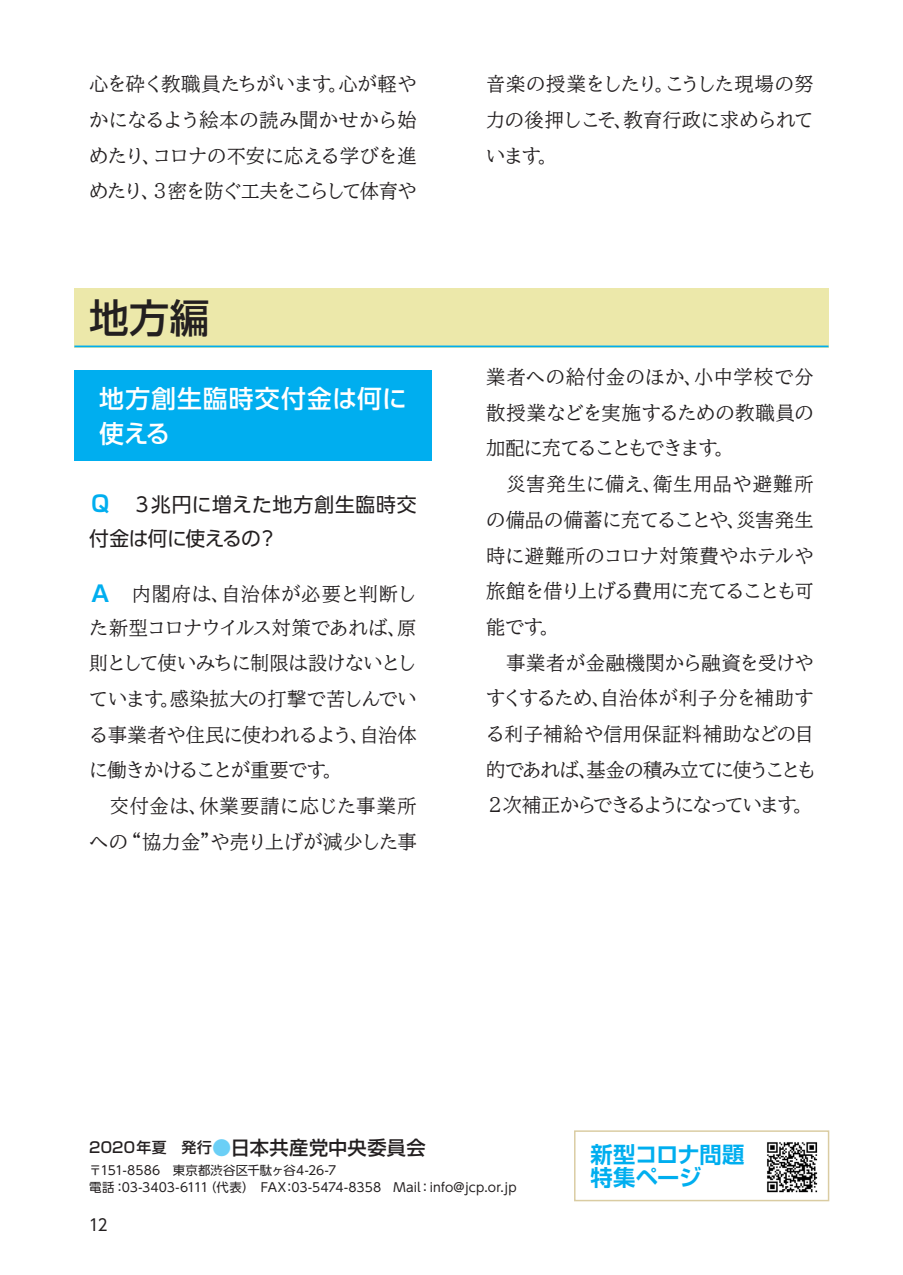
<style>
.page{position:relative;width:903px;height:1275px;background:#fff}
.page>*{position:absolute;margin:0;border:0;box-sizing:border-box;transform-origin:0 0}
.大見出し{font:500 39.73px "UD Shin Go Pro";color:#231f20}
.中見出し{font:500 24.85px/35.7px "UD Shin Go Pro";letter-spacing:.035em;color:#fff}
.本文{font:700 22.4px "Shin Go Pro De";letter-spacing:-.01em;color:#00aeef}
.本文_太字{font:19.78px/34.5px "UD Shin Go Pro";letter-spacing:.015em;color:#231f20}
.本文-2{font:19.25px/35.7px "BIZ UD Mincho Medium";letter-spacing:-.02em;color:#231f20;text-align:justify}
.本文-3{font:19.25px/35.7px "BIZ UD Mincho Medium";letter-spacing:.02em;color:#231f20}
.本文-4{font:500 19.25px "Shin Go Pro";letter-spacing:.015em;color:#231f20}
.t1{font:16.1px "UD Shin Go C Oeiz Pr 6";color:#231f20}
.エトキ{font:12.42px "UD Shin Go Pro";letter-spacing:.01em;color:#231f20}
.s1{font-family:"Shin Go Pro De";font-weight:700;font-size:22.4px;color:#00aeef}
.s2{font-size:14.88px}
.s3{color:#6bcff6}
</style>
<div class="page">
<div style="left:574px;top:1130px;width:255px;height:71px;border:1px solid #dacca2"></div>
<img style="left:767px;top:1142px;width:51px;height:51px">
<div style="left:74px;top:288px;width:754px;height:59px;background:#ece8aa"></div>
<hr style="left:74px;top:346px;width:754px;height:1px;background:#00aeef">
<div style="left:74px;top:371px;width:358px;height:90px;background:#00aeef"></div>
<p class="本文-2" style="left:89px;top:66px;width:329px">心を砕く教職員たちがいます。心が軽やかになるよう絵本の読み聞かせから始めたり、コロナの不安に応える学びを進めたり、３密を防ぐ工夫をこらして体育や</p>
<p class="本文-2" style="left:486px;top:66px;width:329px">音楽の授業をしたり。こうした現場の努力の後押しこそ、教育行政に求められています。</p>
<p class="大見出し" style="left:89px;top:285px;width:122px">地方編</p>
<p class="中見出し" style="left:99px;top:380px;width:309px">地方創生臨時交付金は何に使える</p>
<p class="本文_太字" style="left:89px;top:486px;width:329px"><span class="s1">Ｑ</span>　３兆円に増えた地方創生臨時交付金は何に使えるの？</p>
<p class="本文-2" style="left:89px;top:575px;width:329px"><span class="s1">Ａ</span>　内閣府は、自治体が必要と判断した新型コロナウイルス対策であれば、原則として使いみちに制限は設けないとしています。感染拡大の打撃で苦しんでいる事業者や住民に使われるよう、自治体に働きかけることが重要です。</p>
<p class="本文-3" style="left:89px;top:788px;width:329px">　交付金は、休業要請に応じた事業所への“協力金”や売り上げが減少した事</p>
<p class="本文-2" style="left:486px;top:359px;width:329px">業者への給付金のほか、小中学校で分散授業などを実施するための教職員の加配に充てることもできます。</p>
<p class="本文-2" style="left:486px;top:466px;width:329px">　災害発生に備え、衛生用品や避難所の備品の備蓄に充てることや、災害発生時に避難所のコロナ対策費やホテルや旅館を借り上げる費用に充てることも可能です。</p>
<p class="本文-2" style="left:486px;top:644px;width:332px;text-align:left">　事業者が金融機関から融資を受けやすくするため、自治体が利子分を補助する利子補給や信用保証料補助などの目的であれば、基金の積み立てに使うことも<br>２次補正からできるようになっています。</p>
<p class="本文-4" style="left:89px;top:1132px;width:338px"><span class="s2">2020年夏　発行</span><span class="s3">●</span>日本共産党中央委員会</p>
<p class="エトキ" style="left:89px;top:1160px;width:249px">〒151-8586　東京都渋谷区千駄ヶ谷4-26-7</p>
<p class="エトキ" style="left:89px;top:1177px;width:429px">電話：03-3403-6111（代表）　FAX：03-5474-8358　Mail：info@jcp.or.jp</p>
<p class="t1" style="left:89px;top:1212px;width:20px">12</p>
<p class="本文" style="left:590px;top:1136px;width:156px">新型コロナ問題</p>
<p class="本文" style="left:590px;top:1159px;width:113px">特集ページ</p>
</div>
